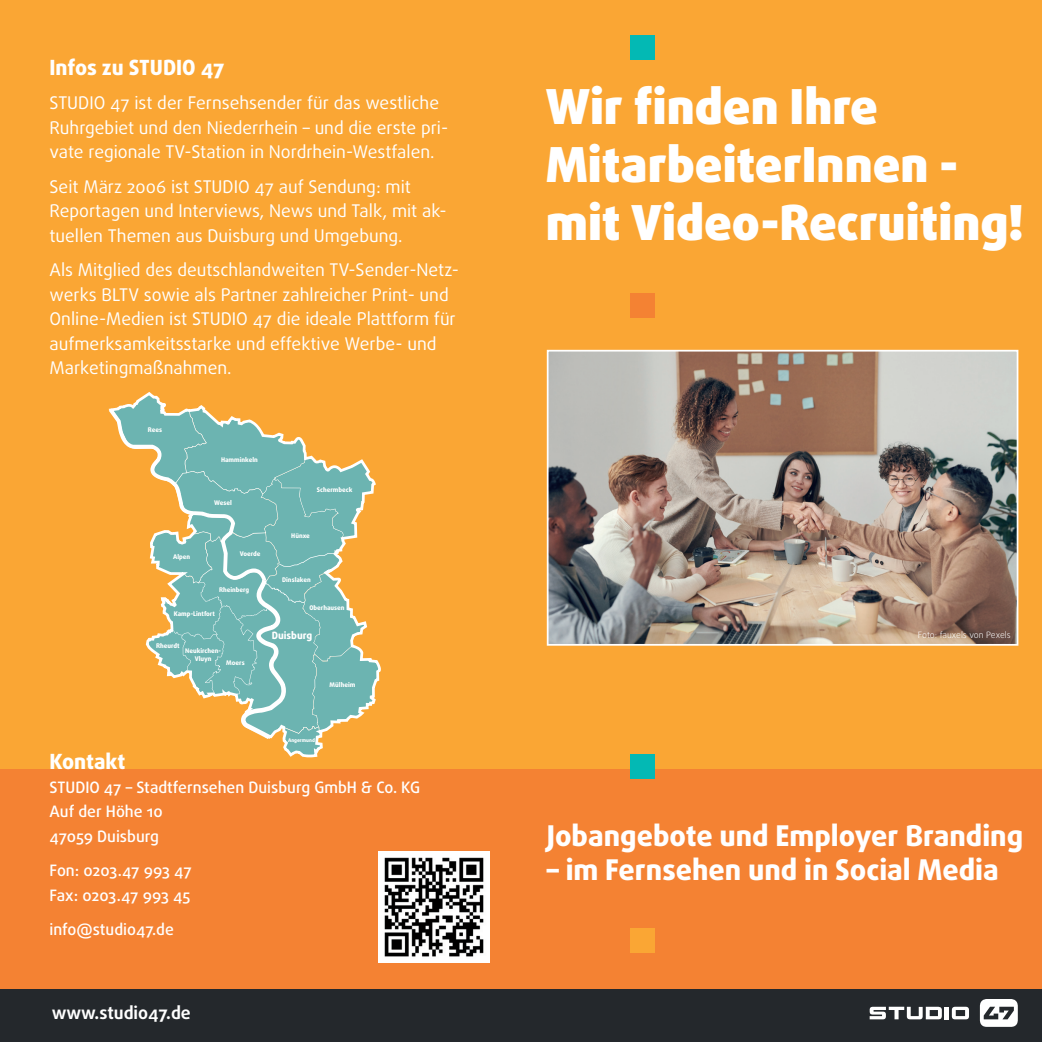
<style>
.page{position:relative;width:1042px;height:1042px;background:#fff}
.page>*{position:absolute;margin:0;border:0;box-sizing:border-box;transform-origin:0 0}
.t1{font:900 48.3px/57.9px "Daxline Pro";color:#fff}
.t2{font:800 28.53px "Daxline Pro";color:#fff}
.t3{font:800 21px "Daxline Pro";color:#fff}
.t4{font:17.5px/24.5px "Daxline Pro";color:#fff}
.t5{font:700 17.5px "Daxline Pro";color:#fff}
.t6{font:500 15.75px/24.5px "Daxline Pro";color:#fff}
.t7{font:800 10.15px "Daxline Pro";color:#fff}
.t8{font:300 8.75px "Daxline Pro";letter-spacing:-.005em;color:#fff}
.t9{font:800 6.48px/7.7px "Daxline Pro";color:#fff;text-align:center}
.t10{font:800 5.08px "Daxline Pro";color:#fff}
</style>
<div class="page">
<div style="left:0;top:0;width:1042px;height:769px;background:#faa634"></div>
<div style="left:0;top:769px;width:1042px;height:226px;background:#f48233"></div>
<div style="left:0;top:989px;width:1042px;height:53px;background:#24282c"></div>
<svg style="left:980px;top:999px;width:38px;height:28px"></svg>
<hr style="left:945px;top:1006px;width:4px;height:13px;background:#fff">
<svg style="left:952px;top:1006px;width:17px;height:13px"></svg>
<svg style="left:869px;top:1006px;width:73px;height:13px"></svg>
<img style="left:379px;top:851px;width:111px;height:111px">
<div style="left:630px;top:35px;width:25px;height:24px;background:#03b9b4"></div>
<div style="left:630px;top:754px;width:25px;height:25px;background:#03b9b4"></div>
<div style="left:630px;top:293px;width:25px;height:24px;background:#f48233"></div>
<div style="left:630px;top:928px;width:25px;height:24px;background:#faa634"></div>
<svg style="left:109px;top:392px;width:272px;height:365px"></svg>
<img style="left:550px;top:353px;width:465px;height:290px">
<div style="left:547px;top:350px;width:471px;height:296px;border:2px solid #fff"></div>
<p class="t3" style="left:50px;top:53px;width:177px">Infos zu STUDIO 47</p>
<p class="t4" style="left:50px;top:91px;width:400px">STUDIO 47 ist der Fernsehsender für das westliche<br>Ruhrgebiet und den Niederrhein – und die erste pri&shy;vate regionale TV-Station in Nordrhein-Westfalen.</p>
<p class="t4" style="left:50px;top:174px;width:399px">Seit März 2006 ist STUDIO 47 auf Sendung: mit<br>Reportagen und Interviews, News und Talk, mit ak&shy;tuellen Themen aus Duisburg und Umgebung.</p>
<p class="t4" style="left:50px;top:258px;width:411px">Als Mitglied des deutschlandweiten TV-Sender-Netz&shy;werks BLTV sowie als Partner zahlreicher Print- und Online-Medien ist STUDIO 47 die ideale Plattform für aufmerksamkeitsstarke und effektive Werbe- und Marketingmaßnahmen.</p>
<p class="t9" style="left:148px;top:426px;width:16px">Rees</p>
<p class="t9" style="left:221px;top:455px;width:38px">Hamminkeln</p>
<p class="t9" style="left:214px;top:499px;width:19px">Wesel</p>
<p class="t9" style="left:173px;top:553px;width:19px">Alpen</p>
<p class="t9" style="left:240px;top:550px;width:22px">Voerde</p>
<p class="t9" style="left:219px;top:586px;width:32px">Rheinberg</p>
<p class="t9" style="left:174px;top:609px;width:43px">Kamp-Lintfort</p>
<p class="t9" style="left:156px;top:642px;width:25px">Rheurdt</p>
<p class="t9" style="left:185px;top:647px;width:37px">Neukirchen-<br>Vluyn</p>
<p class="t9" style="left:226px;top:659px;width:20px">Moers</p>
<p class="t9" style="left:317px;top:486px;width:37px">Schermbeck</p>
<p class="t9" style="left:291px;top:532px;width:20px">Hünxe</p>
<p class="t9" style="left:282px;top:576px;width:30px">Dinslaken</p>
<p class="t9" style="left:309px;top:603px;width:37px">Oberhausen</p>
<p class="t7" style="left:272px;top:629px;width:42px">Duisburg</p>
<p class="t9" style="left:330px;top:681px;width:27px">Mülheim</p>
<p class="t10" style="left:288px;top:737px;width:28px">Angermund</p>
<p class="t3" style="left:50px;top:747px;width:77px">Kontakt</p>
<p class="t6" style="left:50px;top:775px;width:372px">STUDIO 47 – Stadtfernsehen Duisburg GmbH &amp; Co. KG<br>Auf der Höhe 10<br>47059 Duisburg</p>
<p class="t6" style="left:50px;top:858px;width:144px">Fon: 0203.47 993 47<br>Fax: 0203.47 993 45</p>
<p class="t6" style="left:50px;top:917px;width:126px">info@studio47.de</p>
<p class="t5" style="left:52px;top:1001px;width:141px">www.studio47.de</p>
<h1 class="t1" style="left:546px;top:78px;width:479px">Wir finden Ihre<br>MitarbeiterInnen - mit Video-Recruiting!</h1>
<p class="t8" style="left:918px;top:629px;width:94px">Foto: fauxels von Pexels</p>
<h2 class="t2" style="left:547px;top:816px;width:478px">Jobangebote und Employer Branding</h2>
<h2 class="t2" style="left:547px;top:850px;width:453px">– im Fernsehen und in Social Media</h2>
</div>
